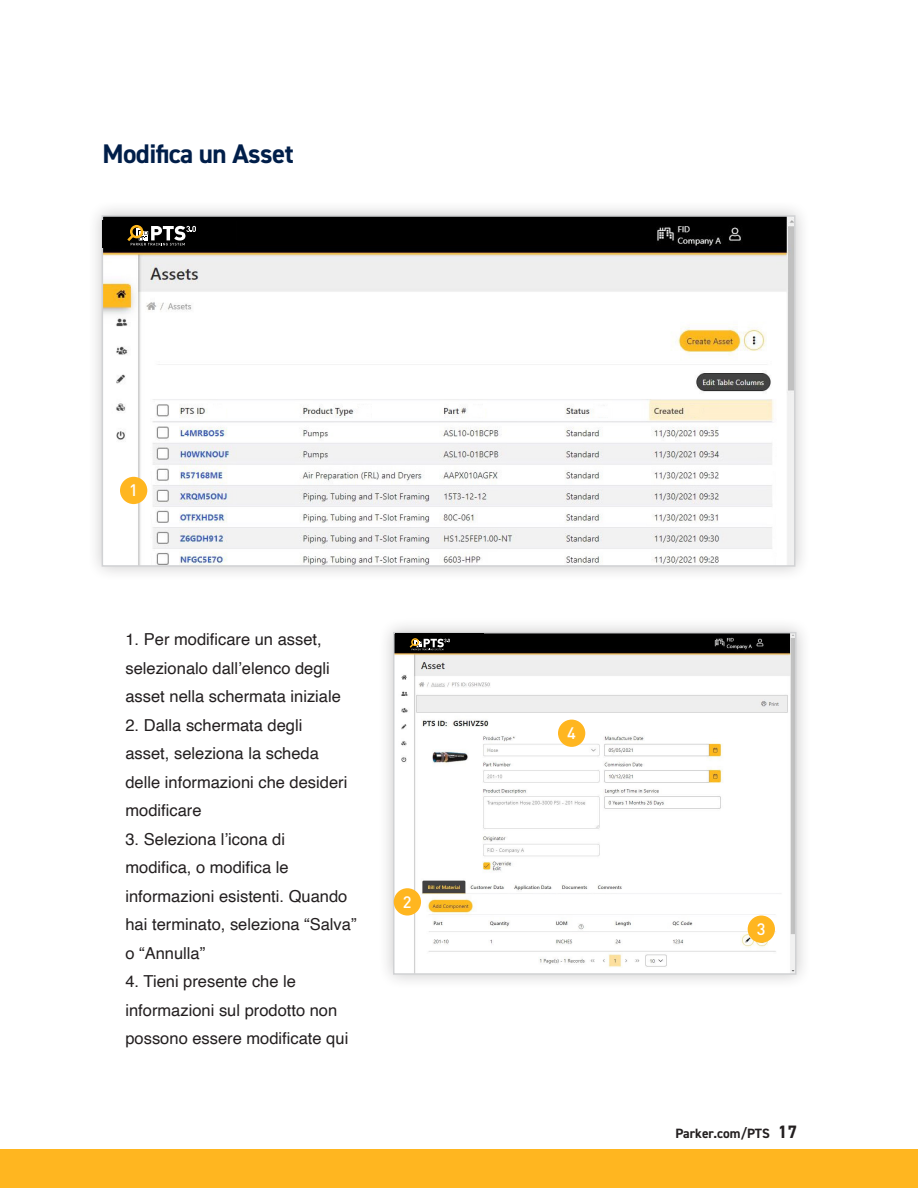
<style>
.page{position:relative;width:918px;height:1188px;background:#fff}
.page>*{position:absolute;margin:0;border:0;box-sizing:border-box;transform-origin:0 0}
.t1{font:700 27px "DIN2014";letter-spacing:-.02em;color:#001e49}
.t2{font:700 18px "DIN2014";color:#231f20}
.t3{font:16.5px/28.5px "Helvetica";color:#231f20}
.t4{font:500 16.5px "DINOT";color:#fff}
.t5{font:700 13.5px "DIN2014";color:#231f20}
</style>
<div class="page">
<div style="left:0;top:1150px;width:918px;height:38px;background:#ffb620"></div>
<div style="left:86px;top:200px;width:724px;height:382px;background:#231f20;opacity:.25"></div>
<img style="left:105px;top:218px;width:687px;height:346px">
<div style="left:102px;top:215px;width:693px;height:352px;border:2px solid #d1d2d4"></div>
<div style="left:378px;top:617px;width:434px;height:373px;background:#231f20;opacity:.25"></div>
<img style="left:396px;top:635px;width:397px;height:337px">
<div style="left:393px;top:632px;width:403px;height:343px;border:2px solid #d1d2d4"></div>
<div style="left:120px;top:477px;width:27px;height:27px;background:#ffb620;border-radius:50%"></div>
<div style="left:394px;top:888px;width:27px;height:28px;background:#ffb620;border-radius:50%"></div>
<div style="left:748px;top:916px;width:27px;height:27px;background:#ffb620;border-radius:50%"></div>
<div style="left:558px;top:720px;width:27px;height:27px;background:#ffb620;border-radius:50%"></div>
<div style="left:103px;top:220px;width:88px;height:28px;background:#000"></div>
<svg style="left:127px;top:225px;width:69px;height:20px"></svg>
<div style="left:396px;top:634px;width:88px;height:18px;background:#000"></div>
<svg style="left:410px;top:638px;width:40px;height:12px"></svg>
<p class="t1" style="left:102px;top:136px;width:193px">Modifica un Asset</p>
<p class="t4" style="left:129px;top:479px;width:10px">1</p>
<p class="t3" style="left:125px;top:626px;width:217px">1. Per modificare un asset, selezionalo dall’elenco degli asset nella schermata iniziale</p>
<p class="t3" style="left:125px;top:711px;width:223px">2. Dalla schermata degli asset, seleziona la scheda delle informazioni che desideri modificare</p>
<p class="t3" style="left:125px;top:825px;width:223px">3. Seleziona l’icona di modifica, o modifica le informazioni esistenti. Quando</p>
<p class="t3" style="left:125px;top:911px;width:233px">hai terminato, seleziona “Salva”</p>
<p class="t3" style="left:125px;top:939px;width:81px">o “Annulla”</p>
<p class="t3" style="left:125px;top:968px;width:224px">4. Tieni presente che le informazioni sul prodotto non possono essere modificate qui</p>
<p class="t4" style="left:403px;top:891px;width:10px">2</p>
<p class="t4" style="left:567px;top:722px;width:10px">4</p>
<p class="t4" style="left:757px;top:918px;width:10px">3</p>
<p class="t5" style="left:675px;top:1125px;width:96px">Parker.com/PTS</p>
<p class="t2" style="left:778px;top:1120px;width:21px">17</p>
</div>
